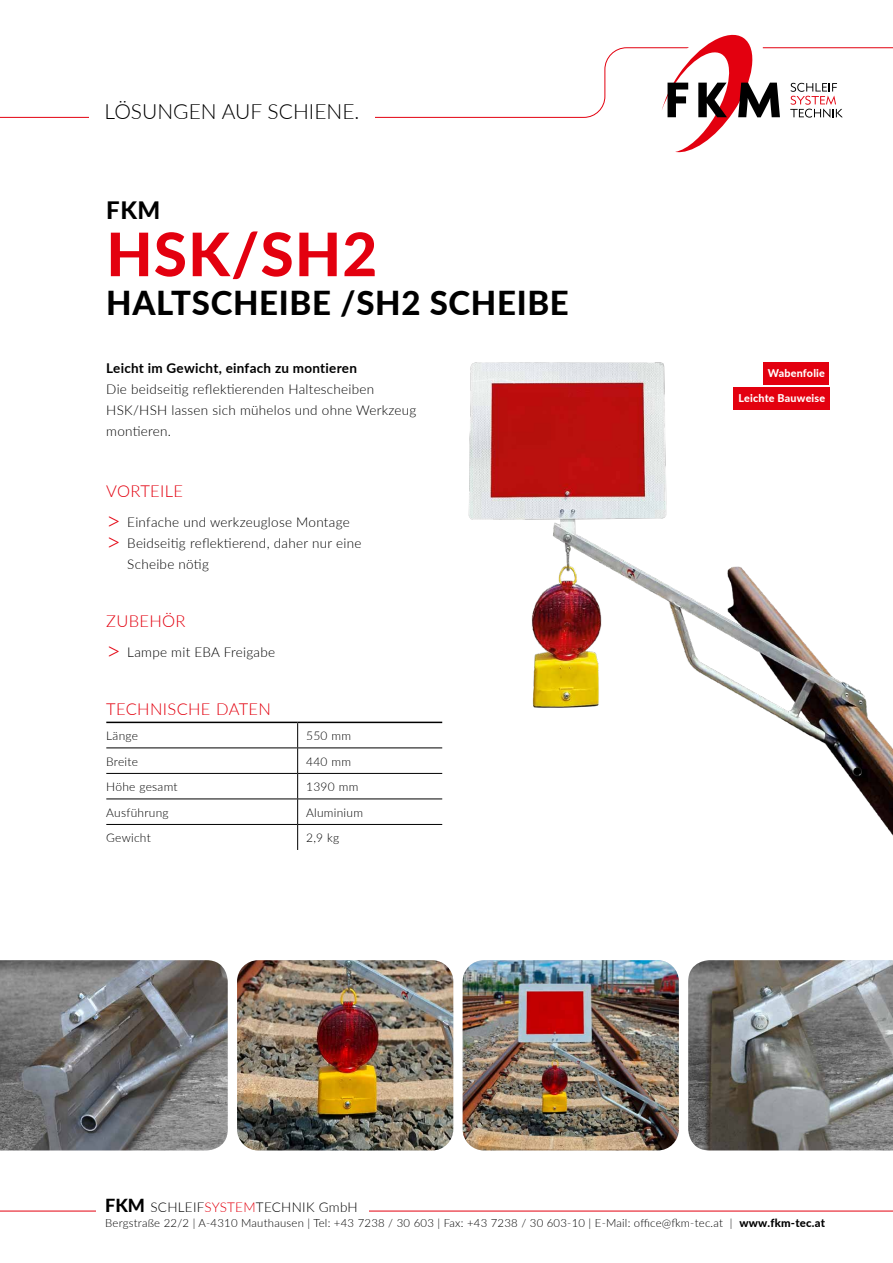
<style>
.page{position:relative;width:893px;height:1263px;background:#fff}
.page>*{position:absolute;margin:0;border:0;box-sizing:border-box;transform-origin:0 0}
.t1{font:800 60px "Lato";letter-spacing:.02em;color:#e3000f}
.t2{font:800 33px "Lato";letter-spacing:.02em;color:#000}
.t3{font:800 24px "Lato";color:#000}
.t4{font:300 21px "Lato";color:#000}
.t5{font:300 16.5px "Lato";letter-spacing:.02em;color:#e3000f}
.t6{font:300 13.5px/21px "Lato";letter-spacing:.02em;color:#000}
.t7{font:700 13.5px "Lato";letter-spacing:.02em;color:#000}
.t8{font:300 12px "Lato";letter-spacing:.02em;color:#000}
.t9{font:300 11.25px "Lato";letter-spacing:.02em;color:#000}
.t10{font:800 10.8px "Lato";letter-spacing:.02em;color:#fff}
.s1{font-size:25.5px;color:#e3000f}
.s2{font-weight:800;font-size:18px}
.s3{color:#e3000f}
.s4{font-weight:800}
</style>
<div class="page">
<hr style="left:0;top:1211px;width:893px;height:1px;background:#e3000f">
<svg style="left:0;top:47px;width:893px;height:71px"></svg>
<svg style="left:790px;top:83px;width:53px;height:35px"></svg>
<svg style="left:647px;top:34px;width:133px;height:119px"></svg>
<div style="left:89px;top:102px;width:286px;height:34px;background:#fff"></div>
<div style="left:97px;top:1194px;width:272px;height:25px;background:#fff"></div>
<img style="left:688px;top:960px;width:205px;height:190px">
<img style="left:463px;top:960px;width:216px;height:190px">
<img style="left:237px;top:960px;width:216px;height:190px">
<img style="left:0;top:960px;width:228px;height:190px">
<hr style="left:106px;top:722px;width:192px;height:1px;background:#000">
<hr style="left:298px;top:722px;width:144px;height:1px;background:#000">
<hr style="left:106px;top:747px;width:192px;height:1px;background:#000">
<hr style="left:298px;top:747px;width:144px;height:1px;background:#000">
<hr style="left:106px;top:773px;width:192px;height:1px;background:#000">
<hr style="left:298px;top:773px;width:144px;height:1px;background:#000">
<hr style="left:106px;top:798px;width:192px;height:1px;background:#000">
<hr style="left:298px;top:798px;width:144px;height:1px;background:#000">
<hr style="left:106px;top:824px;width:192px;height:1px;background:#000">
<hr style="left:298px;top:824px;width:144px;height:1px;background:#000">
<svg style="left:297px;top:723px;width:1px;height:127px"></svg>
<img style="left:422px;top:362px;width:471px;height:474px">
<div style="left:733px;top:388px;width:96px;height:22px;background:#e3000f"></div>
<div style="left:764px;top:362px;width:65px;height:22px;background:#e3000f"></div>
<h3 class="t4" style="left:105px;top:96px;width:256px">LÖSUNGEN AUF SCHIENE.</h3>
<h3 class="t3" style="left:106px;top:193px;width:56px">FKM</h3>
<h1 class="t1" style="left:106px;top:210px;width:272px">HSK/SH2</h1>
<h2 class="t2" style="left:106px;top:279px;width:464px">HALTSCHEIBE /SH2 SCHEIBE</h2>
<p class="t7" style="left:106px;top:358px;width:252px">Leicht im Gewicht, einfach zu montieren</p>
<p class="t6" style="left:106px;top:378px;width:312px">Die beidseitig reflektierenden Haltescheiben<br>HSK/HSH lassen sich mühelos und ohne Werkzeug montieren.</p>
<p class="t5" style="left:106px;top:479px;width:78px">VORTEILE</p>
<p class="t6" style="left:106px;top:511px;width:245px"><span class="s1">&gt;</span> Einfache und werkzeuglose Montage</p>
<p class="t6" style="left:106px;top:532px;width:257px"><span class="s1">&gt;</span> Beidseitig reflektierend, daher nur eine</p>
<p class="t6" style="left:127px;top:553px;width:83px">Scheibe nötig</p>
<p class="t5" style="left:106px;top:610px;width:81px">ZUBEHÖR</p>
<p class="t6" style="left:106px;top:641px;width:170px"><span class="s1">&gt;</span> Lampe mit EBA Freigabe</p>
<p class="t5" style="left:106px;top:698px;width:166px">TECHNISCHE DATEN</p>
<p class="t8" style="left:106px;top:728px;width:33px">Länge</p>
<p class="t8" style="left:306px;top:728px;width:46px">550 mm</p>
<p class="t8" style="left:106px;top:753px;width:33px">Breite</p>
<p class="t8" style="left:306px;top:753px;width:46px">440 mm</p>
<p class="t8" style="left:106px;top:779px;width:73px">Höhe gesamt</p>
<p class="t8" style="left:306px;top:779px;width:54px">1390 mm</p>
<p class="t8" style="left:106px;top:804px;width:64px">Ausführung</p>
<p class="t8" style="left:306px;top:804px;width:58px">Aluminium</p>
<p class="t8" style="left:106px;top:830px;width:46px">Gewicht</p>
<p class="t8" style="left:306px;top:830px;width:35px">2,9 kg</p>
<p class="t10" style="left:768px;top:365px;width:59px">Wabenfolie</p>
<p class="t10" style="left:738px;top:390px;width:88px">Leichte Bauweise</p>
<p class="t6" style="left:105px;top:1196px;width:254px"><span class="s2">FKM</span> SCHLEIF<span class="s3">SYSTEM</span>TECHNIK GmbH</p>
<p class="t9" style="left:105px;top:1215px;width:721px">Bergstraße 22/2 | A-4310 Mauthausen | Tel: +43 7238 / 30 603 | Fax: +43 7238 / 30 603-10 | E-Mail: office@fkm-tec.at | <span class="s4">www.fkm-tec.at</span></p>
</div>
